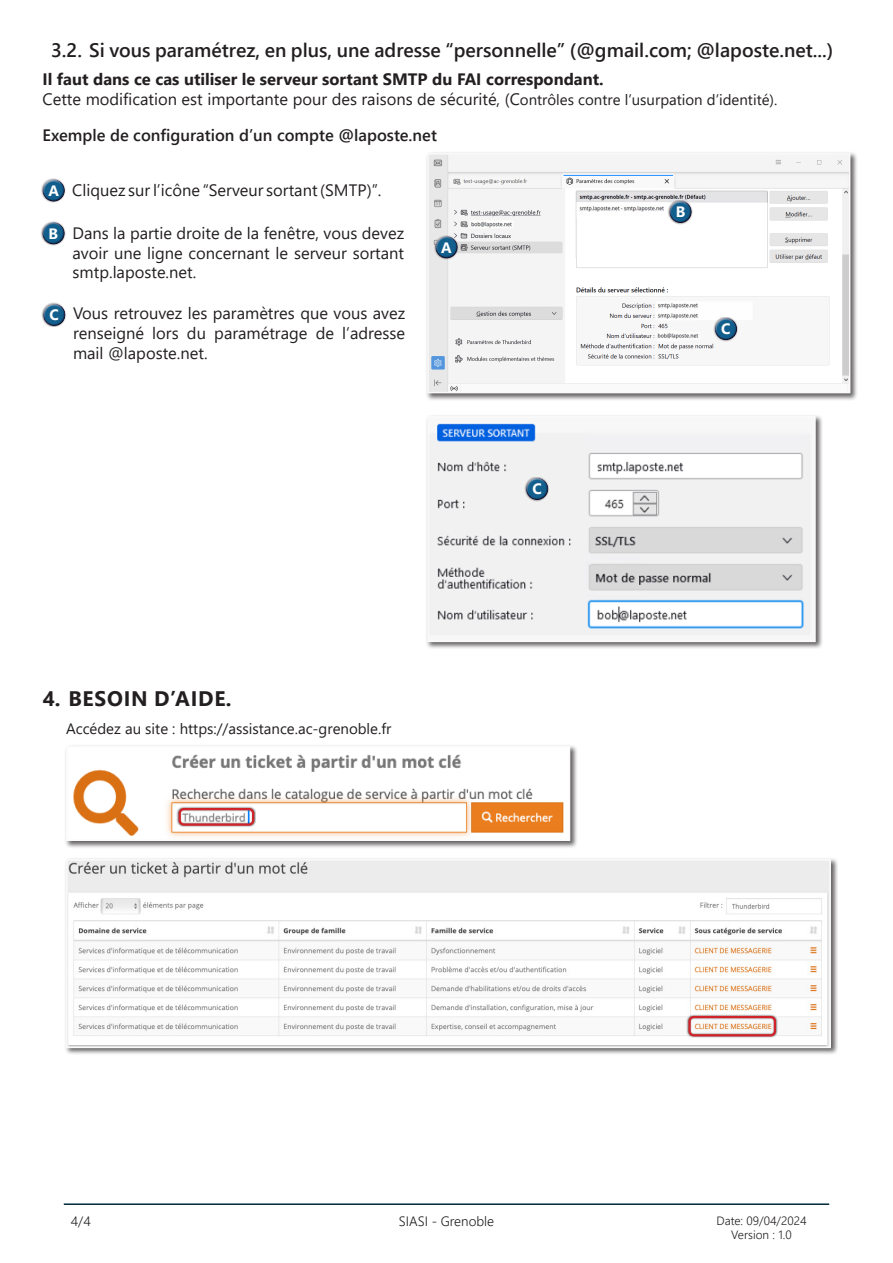
<style>
.page{position:relative;width:893px;height:1263px;background:#fff}
.page>*{position:absolute;margin:0;border:0;box-sizing:border-box;transform-origin:0 0}
.t1{font:700 21px "Segoe UI";letter-spacing:.035em;color:#231f20}
.t2{font:600 19.5px "Segoe UI";color:#231f20}
.RU_parag_standard__12-justif{font:16.5px/19.8px "Segoe UI";color:#231f20;text-align:justify}
.RU_parag_standard__12-justif-2{font:700 16.5px "Segoe UI";color:#231f20}
.RU_parag_standard__12-justif-3{font:600 16.5px "Segoe UI";color:#231f20}
.RU_parag_standard__12-justif-4{font:15px "Segoe UI";color:#231f20}
.t3{font:700 15px "Segoe UI";color:#fff}
.t4{font:300 13.5px "Segoe UI";color:#231f20}
.t5{font:300 12px/14.4px "Segoe UI";color:#231f20;text-align:center}
.s1{font-size:15px}
.s2{font-weight:700;font-size:15px;color:#fff}
</style>
<div class="page">
<hr style="left:64px;top:1203px;width:765px;height:2px;background:#002a3b">
<div style="left:426px;top:151px;width:432px;height:250px;background:#231f20;opacity:.7"></div>
<img style="left:430px;top:156px;width:417px;height:234px">
<div style="left:427px;top:153px;width:423px;height:240px;border:2px solid #fafafa"></div>
<div style="left:426px;top:414px;width:397px;height:235px;background:#231f20;opacity:.7"></div>
<img style="left:430px;top:419px;width:383px;height:220px">
<div style="left:427px;top:416px;width:389px;height:226px;border:2px solid #fafafa"></div>
<div style="left:713px;top:317px;width:26px;height:24px;background:#f7f7f8"></div>
<div style="left:713px;top:316px;width:25px;height:18px;background:#fff;opacity:.75"></div>
<div style="left:714px;top:322px;width:25px;height:20px;background:#231f46;opacity:.53"></div>
<div style="left:434px;top:235px;width:25px;height:25px;background:#231f20;opacity:.8"></div>
<div style="left:433px;top:234px;width:25px;height:18px;background:#fff;opacity:.75"></div>
<div style="left:435px;top:240px;width:24px;height:20px;background:#231f46;opacity:.53"></div>
<div style="left:668px;top:200px;width:25px;height:24px;background:#231f20;opacity:.8"></div>
<div style="left:667px;top:199px;width:25px;height:18px;background:#fff;opacity:.75"></div>
<div style="left:668px;top:205px;width:25px;height:20px;background:#231f46;opacity:.53"></div>
<div style="left:41px;top:177px;width:25px;height:19px;background:#fff;opacity:.75"></div>
<div style="left:42px;top:183px;width:25px;height:21px;background:#231f46;opacity:.53"></div>
<div style="left:40px;top:220px;width:25px;height:18px;background:#fff;opacity:.75"></div>
<div style="left:41px;top:226px;width:25px;height:21px;background:#231f46;opacity:.53"></div>
<div style="left:41px;top:302px;width:25px;height:18px;background:#fff;opacity:.75"></div>
<div style="left:42px;top:308px;width:25px;height:20px;background:#231f46;opacity:.53"></div>
<div style="left:524px;top:477px;width:26px;height:24px;background:#f1f1f2"></div>
<div style="left:524px;top:476px;width:25px;height:18px;background:#fff;opacity:.75"></div>
<div style="left:525px;top:482px;width:25px;height:20px;background:#231f46;opacity:.53"></div>
<div style="left:64px;top:744px;width:514px;height:104px;background:#231f20;opacity:.7"></div>
<img style="left:69px;top:749px;width:498px;height:89px">
<div style="left:64px;top:857px;width:774px;height:199px;background:#231f20;opacity:.7"></div>
<img style="left:69px;top:862px;width:759px;height:183px">
<div style="left:66px;top:859px;width:765px;height:189px;border:2px solid #fafafa"></div>
<div style="left:686px;top:1014px;width:92px;height:24px;background:#231f20;opacity:.75"></div>
<div style="left:688px;top:1016px;width:88px;height:20px;border:2px solid #d1232a;border-radius:4px"></div>
<div style="left:177px;top:806px;width:79px;height:21px;background:#231f20;opacity:.75"></div>
<div style="left:179px;top:808px;width:75px;height:18px;border:2px solid #d1232a;border-radius:4px"></div>
<p class="t2" style="left:51px;top:31px;width:784px">3.2. Si vous paramétrez, en plus, une adresse “personnelle” (@gmail.com; @laposte.net...)</p>
<p class="RU_parag_standard__12-justif-2" style="left:43px;top:64px;width:563px">Il faut dans ce cas utiliser le serveur sortant SMTP du FAI correspondant.</p>
<p class="RU_parag_standard__12-justif" style="left:43px;top:88px;width:736px">Cette modification est importante pour des raisons de sécurité, (C<span class="s1">ontrôles contre l’usurpation d’identité).</span></p>
<p class="RU_parag_standard__12-justif-3" style="left:43px;top:119px;width:396px">Exemple de configuration d’un compte @laposte.net</p>
<p class="RU_parag_standard__12-justif" style="left:48px;top:179px;width:335px"><span class="s2">A</span> Cliquez sur l’icône “Serveur sortant (SMTP)”.</p>
<p class="t3" style="left:49px;top:219px;width:11px">B</p>
<p class="t3" style="left:676px;top:198px;width:11px">B</p>
<p class="RU_parag_standard__12-justif" style="left:73px;top:222px;width:333px">Dans la partie droite de la fenêtre, vous devez avoir une ligne concernant le serveur sortant smtp.laposte.net.</p>
<p class="t3" style="left:441px;top:233px;width:12px">A</p>
<p class="t3" style="left:50px;top:301px;width:11px">C</p>
<p class="RU_parag_standard__12-justif" style="left:73px;top:302px;width:334px">Vous retrouvez les paramètres que vous avez renseigné lors du paramétrage de l’adresse mail @laposte.net.</p>
<p class="t1" style="left:43px;top:679px;width:190px">4. BESOIN D’AIDE.</p>
<p class="RU_parag_standard__12-justif-4" style="left:66px;top:714px;width:327px">Accédez au site : https://assistance.ac-grenoble.fr</p>
<p class="t3" style="left:532px;top:475px;width:11px">C</p>
<p class="t3" style="left:721px;top:315px;width:11px">C</p>
<p class="t4" style="left:71px;top:1208px;width:21px">4/4</p>
<p class="t4" style="left:399px;top:1208px;width:97px">SIASI - Grenoble</p>
<p class="t5" style="left:716px;top:1212px;width:92px">Date: 09/04/2024<br>Version : 1.0</p>
</div>
